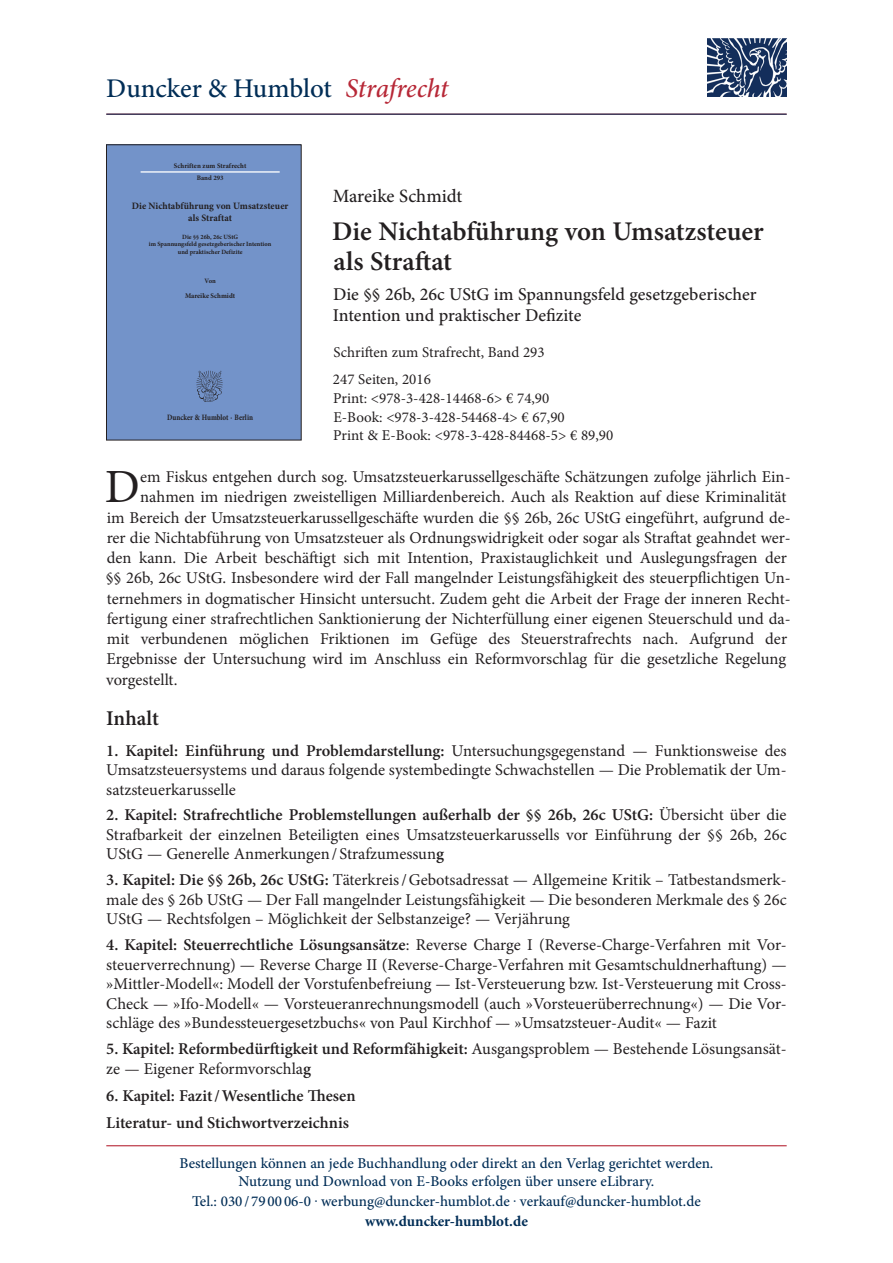
<style>
.page{position:relative;width:893px;height:1263px;background:#fff}
.page>*{position:absolute;margin:0;border:0;box-sizing:border-box;transform-origin:0 0}
.t1{font:47.7px "Minion Pro";color:#231f20}
.t2{font:600 27px/30px "Minion Pro";color:#231f20}
.t3{font:500 27px "Minion Pro";letter-spacing:-.005em;color:#002d56}
.t4{font:600 21px "Minion Pro";color:#231f20}
.t5{font:500 18.75px "Minion Pro";letter-spacing:-.005em;color:#231f20}
.t6{font:500 18px/21px "Minion Pro";color:#231f20}
.t7{font:16.5px/19.5px "Minion Pro";color:#231f20;text-align:justify}
.t8{font:600 16.5px/26.7px "Minion Pro";letter-spacing:-.005em;color:#231f20}
.t9{font:500 15px/18px "Minion Pro";color:#002d56;text-align:center}
.t10{font:15px/18.8px "Minion Pro";color:#231f20}
.t11{font:700 15px "Minion Pro";color:#002d56}
.t12{font:700 9.75px/11.2px "Minion Pro";letter-spacing:.005em;color:#231f20;text-align:center}
.t13{font:700 8.1px "Minion Pro";letter-spacing:-.005em;color:#231f20;scale:.86 1}
.t14{font:700 7.2px "Minion Pro";color:#231f20}
.t15{font:700 7.05px "Minion Pro";letter-spacing:.01em;color:#231f20}
.t16{font:700 6.75px "Minion Pro";color:#231f20}
.t17{font:700 6.6px "Minion Pro";color:#231f20}
.t18{font:700 6.45px/7.5px "Minion Pro";color:#231f20;text-align:center}
.s1{font-style:italic;color:#b72837}
.s2{font-weight:600}
</style>
<div class="page">
<hr style="left:106px;top:1145px;width:681px;height:1px;background:#b72837">
<div style="left:106px;top:145px;width:195px;height:295px;background:#7393c9"></div>
<hr style="left:141px;top:171px;width:139px;height:2px;background:#fff">
<img style="left:196px;top:370px;width:27px;height:32px">
<div style="left:106px;top:145px;width:195px;height:295px;border:1px solid #231f20"></div>
<img style="left:707px;top:38px;width:79px;height:59px">
<hr style="left:106px;top:114px;width:681px;height:1px;background:#002d56">
<h2 class="t3" style="left:106px;top:70px;width:344px">Duncker &amp; Humblot <span class="s1">Strafrecht</span></h2>
<p class="t15" style="left:174px;top:161px;width:74px">Schriften zum Strafrecht</p>
<p class="t16" style="left:197px;top:173px;width:28px">Band 293</p>
<p class="t12" style="left:132px;top:201px;width:158px">Die Nichtabführung von Umsatzsteuer als Straftat</p>
<p class="t18" style="left:149px;top:233px;width:124px">Die §§ 26b, 26c UStG<br>im Spannungsfeld gesetzgeberischer Intention und praktischer Defizite</p>
<p class="t17" style="left:205px;top:276px;width:13px">Von</p>
<p class="t14" style="left:185px;top:290px;width:52px">Mareike Schmidt</p>
<p class="t13" style="left:167px;top:411px;width:102px">Duncker &amp; Humblot · Berlin</p>
<p class="t5" style="left:333px;top:183px;width:131px">Mareike Schmidt</p>
<h2 class="t2" style="left:332px;top:217px;width:433px">Die Nichtabführung von Umsatzsteuer als Straftat</h2>
<p class="t6" style="left:333px;top:284px;width:425px">Die §§ 26b, 26c UStG im Spannungsfeld gesetzgeberischer<br>Intention und praktischer Defizite</p>
<p class="t10" style="left:333px;top:338px;width:213px;line-height:27.3px">Schriften zum Strafrecht, Band 293<br>247 Seiten, 2016</p>
<p class="t10" style="left:333px;top:389px;width:282px">Print: &lt;978-3-428-14468-6&gt; € 74,90<br>E-Book: &lt;978-3-428-54468-4&gt; € 67,90<br>Print &amp; E-Book: &lt;978-3-428-84468-5&gt; € 89,90</p>
<h1 class="t1" style="left:105px;top:455px;width:37px">D</h1>
<p class="t7" style="left:140px;top:467px;width:652px">em Fiskus entgehen durch sog. Umsatzsteuerkarussellgeschäfte Schätzungen zufolge jährlich Ein-</p>
<p class="t7" style="left:140px;top:487px;width:648px">nahmen im niedrigen zweistelligen Milliardenbereich. Auch als Reaktion auf diese Kriminalität</p>
<p class="t7" style="left:107px;top:508px;width:685px">im Bereich der Umsatzsteuerkarussellgeschäfte wurden die §§ 26b, 26c UStG eingeführt, aufgrund de-</p>
<p class="t7" style="left:107px;top:528px;width:685px">rer die Nichtabführung von Umsatzsteuer als Ordnungswidrigkeit oder sogar als Straftat geahndet wer-</p>
<p class="t7" style="left:107px;top:548px;width:682px">den kann. Die Arbeit beschäftigt sich mit Intention, Praxistauglichkeit und Auslegungsfragen der</p>
<p class="t7" style="left:106px;top:568px;width:686px">§§ 26b, 26c UStG. Insbesondere wird der Fall mangelnder Leistungsfähigkeit des steuerpflichtigen Un-</p>
<p class="t7" style="left:107px;top:588px;width:685px">ternehmers in dogmatischer Hinsicht untersucht. Zudem geht die Arbeit der Frage der inneren Recht-</p>
<p class="t7" style="left:107px;top:609px;width:685px">fertigung einer strafrechtlichen Sanktionierung der Nichterfüllung einer eigenen Steuerschuld und da-</p>
<p class="t7" style="left:107px;top:629px;width:682px">mit verbundenen möglichen Friktionen im Gefüge des Steuerstrafrechts nach. Aufgrund der</p>
<p class="t7" style="left:106px;top:649px;width:681px">Ergebnisse der Untersuchung wird im Anschluss ein Reformvorschlag für die gesetzliche Regelung</p>
<p class="t7" style="left:106px;top:669px;width:73px">vorgestellt.</p>
<p class="t4" style="left:106px;top:704px;width:54px">Inhalt</p>
<p class="t7" style="left:106px;top:741px;width:682px"><span class="s2">1. Kapitel: Einführung und Problemdarstellung:</span> Untersuchungsgegenstand — Funktionsweise des Umsatzsteuersystems und daraus folgende systembedingte Schwachstellen — Die Problematik der Um&shy;satzsteuerkarusselle</p>
<p class="t7" style="left:106px;top:805px;width:682px"><span class="s2">2. Kapitel: Strafrechtliche Problemstellungen außerhalb der §§ 26b, 26c UStG:</span> Übersicht über die Strafbarkeit der einzelnen Beteiligten eines Umsatzsteuerkarussells vor Einführung der §§ 26b, 26c UStG — Generelle Anmerkungen/ Strafzumessun<span class="s2">g</span></p>
<p class="t7" style="left:106px;top:870px;width:682px"><span class="s2">3. Kapitel: Die §§ 26b, 26c UStG:</span> Täterkreis/Gebotsadressat — Allgemeine Kritik – Tatbestandsmerk&shy;male des § 26b UStG — Der Fall mangelnder Leistungsfähigkeit — Die besonderen Merkmale des § 26c UStG — Rechtsfolgen – Möglichkeit der Selbstanzeige? — Verjährung</p>
<p class="t7" style="left:106px;top:935px;width:682px"><span class="s2">4. Kapitel: Steuerrechtliche Lösungsansätze</span>: Reverse Charge I (Reverse-Charge-Verfahren mit Vor&shy;steuerverrechnung) — Reverse Charge II (Reverse-Charge-Verfahren mit Gesamtschuldnerhaftung) — »Mittler-Modell«: Modell der Vorstufenbefreiung — Ist-Versteuerung bzw. Ist-Versteuerung mit Cross-Check — »Ifo-Modell« — Vorsteueranrechnungsmodell (auch »Vorsteuerüberrechnung«) — Die Vor&shy;schläge des »Bundessteuergesetzbuchs« von Paul Kirchhof — »Umsatzsteuer-Audit« — Fazit</p>
<p class="t7" style="left:106px;top:1039px;width:682px;line-height:20.2px"><span class="s2">5. Kapitel: Reformbedürftigkeit und Reformfähigkeit:</span> Ausgangsproblem — Bestehende Lösungsansät&shy;ze — Eigener Reformvorschla<span class="s2">g</span></p>
<p class="t8" style="left:106px;top:1082px;width:251px">6. Kapitel: Fazit/Wesentliche Thesen<br>Literatur- und Stichwortverzeichnis</p>
<p class="t9" style="left:179px;top:1154px;width:535px">Bestellungen können an jede Buchhandlung oder direkt an den Verlag gerichtet werden.<br>Nutzung und Download von E-Books erfolgen über unsere eLibrary.</p>
<p class="t9" style="left:192px;top:1192px;width:510px">Tel.: 030 / 79 00 06-0 . werbung@duncker-humblot.de . verkauf@duncker-humblot.de</p>
<p class="t11" style="left:365px;top:1210px;width:164px">www.duncker-humblot.de</p>
</div>
